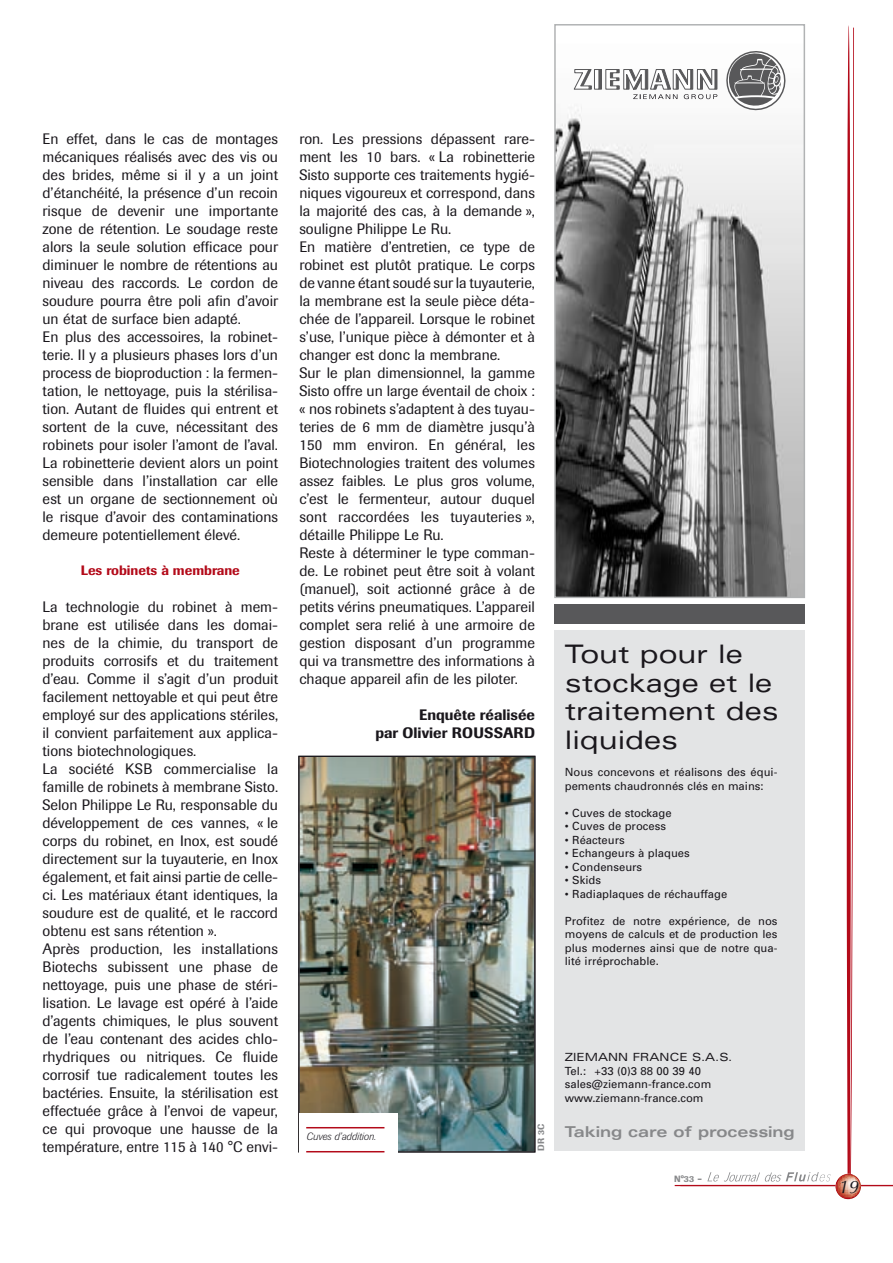
<style>
.page{position:relative;width:893px;height:1263px;background:#fff}
.page>*{position:absolute;margin:0;border:0;box-sizing:border-box;transform-origin:0 0}
.t1{font:expanded 25.5px/28.5px "Univers";color:#1a171c}
.t2{font:italic 18px "Optima";color:#1a171c}
.t3{font:15px/18px "Imago";color:#1a171c}
.t4{font:500 15px/18px "Imago";color:#1a171c;text-align:right}
.t5{font:700 expanded 15px "Univers";letter-spacing:-.01em;color:#87888a}
.t6{font:500 13.5px "Imago";color:#b30a19}
.t7{font:11.25px/13.5px "Univers";color:#1a171c}
.t8{font:expanded 11.25px "Univers";color:#1a171c}
.t9{font:italic 300 10.5px "Imago";color:#1a171c}
.t10{font:500 9px "Imago";color:#87888a}
.s1{font-size:10.5px}
</style>
<div class="page">
<hr style="left:675px;top:1185px;width:218px;height:1px;background:#b30a19">
<img style="left:557px;top:106px;width:42px;height:489px">
<div style="left:554px;top:630px;width:251px;height:521px;background:#e3e4e5"></div>
<div style="left:554px;top:604px;width:251px;height:20px;background:#58585a"></div>
<svg style="left:573px;top:69px;width:19px;height:21px"></svg>
<div style="left:594px;top:69px;width:5px;height:21px;border:1px solid #58585a"></div>
<svg style="left:599px;top:25px;width:262px;height:1174px"></svg>
<img style="left:301px;top:758px;width:232px;height:392px">
<div style="left:299px;top:756px;width:236px;height:396px;border:1px solid #1a171c"></div>
<div style="left:299px;top:1113px;width:98px;height:48px;background:#fff"></div>
<hr style="left:306px;top:1127px;width:78px;height:1px;background:#b30a19">
<hr style="left:306px;top:1151px;width:78px;height:1px;background:#b30a19">
<p class="t3" style="left:43px;top:130px;width:237px">En effet, dans le cas de montages mécaniques réalisés avec des vis ou des brides, même si il y a un joint d’étanchéité, la présence d’un recoin risque de devenir une importante zone de rétention. Le soudage reste alors la seule solution efficace pour diminuer le nombre de rétentions au niveau des raccords. Le cordon de soudure pourra être poli afin d’avoir un état de surface bien adapté.<br>En plus des accessoires, la robinet&shy;terie. Il y a plusieurs phases lors d’un process de bioproduction : la fermen&shy;tation, le nettoyage, puis la stérilisa&shy;tion. Autant de fluides qui entrent et sortent de la cuve, nécessitant des robinets pour isoler l’amont de l’aval.<br>La robinetterie devient alors un point sensible dans l’installation car elle est un organe de sectionnement où le risque d’avoir des contaminations demeure potentiellement élevé.</p>
<p class="t6" style="left:81px;top:562px;width:161px">Les robinets à membrane</p>
<p class="t3" style="left:43px;top:598px;width:237px">La technologie du robinet à mem&shy;brane est utilisée dans les domai&shy;nes de la chimie, du transport de produits corrosifs et du traitement d’eau. Comme il s’agit d’un produit facilement nettoyable et qui peut être employé sur des applications stériles, il convient parfaitement aux applica&shy;tions biotechnologiques.<br>La société KSB commercialise la famille de robinets à membrane Sisto.<br>Selon Philippe Le Ru, responsable du développement de ces vannes, « le corps du robinet, en Inox, est soudé directement sur la tuyauterie, en Inox également, et fait ainsi partie de celle&shy;ci. Les matériaux étant identiques, la soudure est de qualité, et le raccord obtenu est sans rétention ».<br>Après production, les installations Biotechs subissent une phase de nettoyage, puis une phase de stéri&shy;lisation. Le lavage est opéré à l’aide d’agents chimiques, le plus souvent de l’eau contenant des acides chlo&shy;rhydriques ou nitriques. Ce fluide corrosif tue radicalement toutes les bactéries. Ensuite, la stérilisation est effectuée grâce à l’envoi de vapeur, ce qui provoque une hausse de la température, entre 115 à 140 °C envi-</p>
<p class="t3" style="left:299px;top:130px;width:237px">ron. Les pressions dépassent rare&shy;ment les 10 bars. « La robinetterie Sisto supporte ces traitements hygié&shy;niques vigoureux et correspond, dans la majorité des cas, à la demande », souligne Philippe Le Ru.<br>En matière d’entretien, ce type de robinet est plutôt pratique. Le corps de vanne étant soudé sur la tuyauterie, la membrane est la seule pièce déta&shy;chée de l’appareil. Lorsque le robinet s’use, l’unique pièce à démonter et à changer est donc la membrane.<br>Sur le plan dimensionnel, la gamme Sisto offre un large éventail de choix : « nos robinets s’adaptent à des tuyau&shy;teries de 6 mm de diamètre jusqu’à 150 mm environ. En général, les Biotechnologies traitent des volumes assez faibles. Le plus gros volume, c’est le fermenteur, autour duquel sont raccordées les tuyauteries », détaille Philippe Le Ru.<br>Reste à déterminer le type comman&shy;de. Le robinet peut être soit à volant (manuel), soit actionné grâce à de petits vérins pneumatiques. L’appareil complet sera relié à une armoire de gestion disposant d’un programme qui va transmettre des informations à chaque appareil afin de les piloter.</p>
<p class="t4" style="left:375px;top:706px;width:161px">Enquête réalisée<br>par Olivier ROUSSARD</p>
<h1 class="t1" style="left:565px;top:640px;width:215px">Tout pour le stockage et le traitement des liquides</h1>
<p class="t7" style="left:565px;top:765px;width:214px">Nous concevons et réalisons des équi&shy;pements chaudronnés clés en mains:</p>
<p class="t7" style="left:565px;top:806px;width:108px">• Cuves de stockage</p>
<p class="t7" style="left:565px;top:819px;width:103px">• Cuves de process</p>
<p class="t7" style="left:565px;top:833px;width:61px">• Réacteurs</p>
<p class="t7" style="left:565px;top:846px;width:126px">• Echangeurs à plaques</p>
<p class="t7" style="left:565px;top:860px;width:79px">• Condenseurs</p>
<p class="t7" style="left:565px;top:873px;width:38px">• Skids</p>
<p class="t7" style="left:565px;top:887px;width:164px">• Radiaplaques de réchauffage</p>
<p class="t7" style="left:565px;top:914px;width:214px;text-align:justify">Profitez de notre expérience, de nos moyens de calculs et de production les plus modernes ainsi que de notre qua&shy;lité irréprochable.</p>
<p class="t9" style="left:306px;top:1131px;width:71px">Cuves d’addition.</p>
<p class="t10" style="left:535px;top:1151px;width:28px;rotate:-90deg">DR 3C</p>
<p class="t8" style="left:565px;top:1050px;width:169px">ZIEMANN FRANCE S.A.S.</p>
<p class="t7" style="left:565px;top:1064px;width:148px">Tel.: +33 (0)3 88 00 39 40 sales@ziemann-france.com www.ziemann-france.com</p>
<p class="t5" style="left:565px;top:1123px;width:231px">Taking care of processing</p>
<p class="t10" style="left:674px;top:1174px;width:29px">N°33 <span class="s1">-</span></p>
<p class="t2" style="left:838px;top:1176px;width:22px">19</p>
</div>
